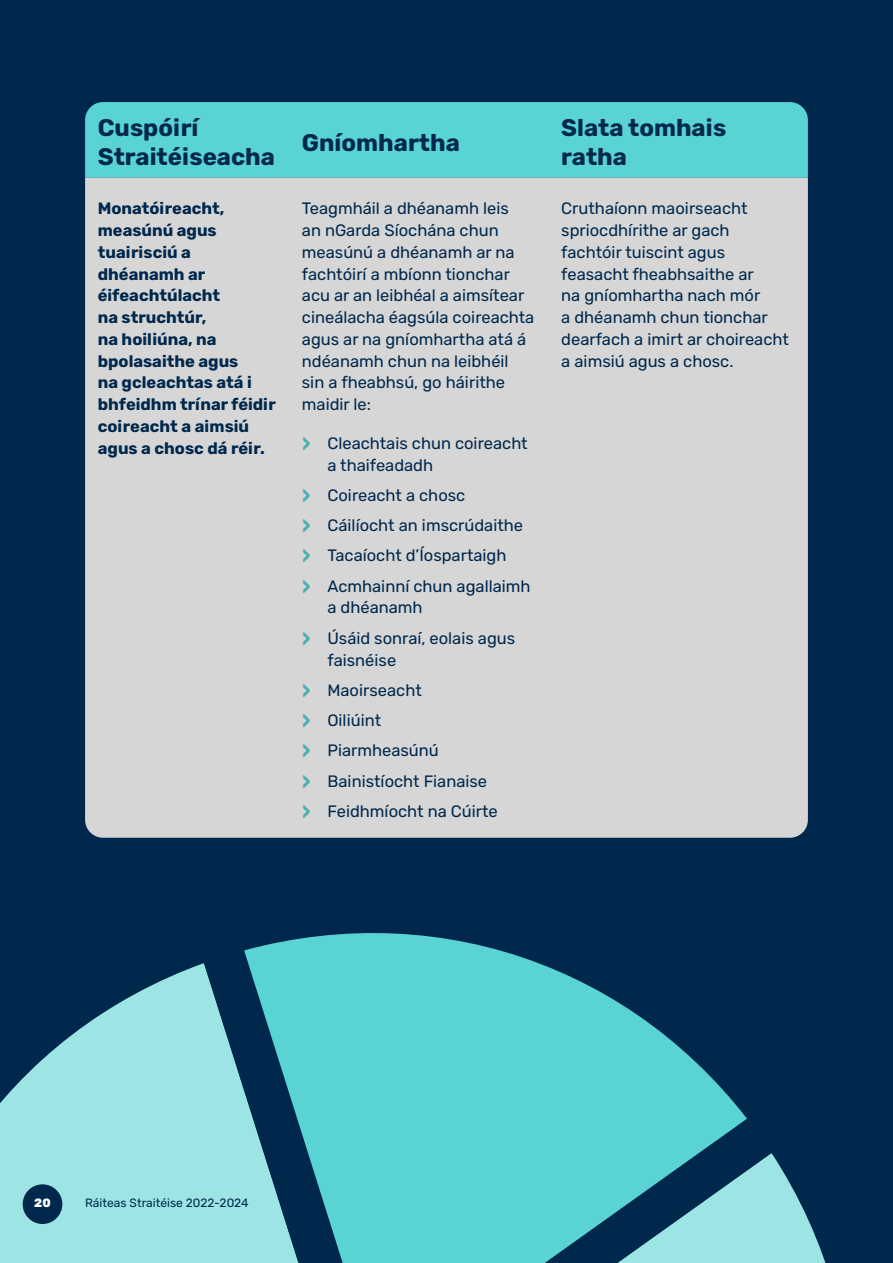
<style>
.page{position:relative;width:893px;height:1263px;background:#00284c}
.page>*{position:absolute;margin:0;border:0;box-sizing:border-box;transform-origin:0 0}
.t1{font:700 24px/28.8px "Rubik";color:#00284c}
.t2{font:16.5px/21.8px "Rubik";color:#00284c}
.t3{font:700 16.5px/21.8px "Rubik";color:#00284c}
.t4{font:12px "Rubik";color:#00284c}
.t5{font:800 12px "Rubik";color:#fff}
.s1{font-weight:600;font-size:25.5px;color:#4aafb5}
</style>
<div class="page">
<div style="left:85px;top:102px;width:723px;height:76px;background:#59d3d3"></div>
<div style="left:85px;top:178px;width:723px;height:660px;background:#d6d6d6"></div>
<svg style="left:0;top:979px;width:165px;height:284px"></svg>
<svg style="left:165px;top:933px;width:661px;height:330px"></svg>
<div style="left:23px;top:1184px;width:39px;height:40px;background:#00284c;border-radius:50%"></div>
<p class="t1" style="left:98px;top:114px;width:179px">Cuspóirí<br>Straitéiseacha</p>
<p class="t1" style="left:302px;top:128px;width:159px">Gníomhartha</p>
<p class="t3" style="left:98px;top:198px;width:180px">Monatóireacht, measúnú agus tuairisciú a dhéanamh ar éifeachtúlacht<br>na struchtúr,<br>na hoiliúna, na bpolasaithe agus<br>na gcleachtas atá i bhfeidhm trínar féidir coireacht a aimsiú agus a chosc dá réir.</p>
<p class="t2" style="left:302px;top:198px;width:234px">Teagmháil a dhéanamh leis<br>an nGarda Síochána chun measúnú a dhéanamh ar na fachtóirí a mbíonn tionchar acu ar an leibhéal a aimsítear cineálacha éagsúla coireachta agus ar na gníomhartha atá á ndéanamh chun na leibhéil sin a fheabhsú, go háirithe maidir le:</p>
<p class="t2" style="left:327px;top:433px;width:202px;text-indent:-26px"><span class="s1">›</span> Cleachtais chun coireacht a thaifeadadh</p>
<p class="t2" style="left:302px;top:480px;width:230px;line-height:30.3px"><span class="s1">›</span> Coireacht a chosc<br><span class="s1">›</span> Cáilíocht an imscrúdaithe <span class="s1">›</span> Tacaíocht d’Íospartaigh<br><span class="s1">›</span> Acmhainní chun agallaimh</p>
<p class="t2" style="left:302px;top:593px;width:215px;line-height:30.3px;text-indent:26px">a dhéanamh<br><span class="s1">›</span> Úsáid sonraí, eolais agus</p>
<p class="t2" style="left:302px;top:645px;width:197px;line-height:30.3px;text-indent:26px">faisnéise<br><span class="s1">›</span> Maoirseacht<br><span class="s1">›</span> Oiliúint<br><span class="s1">›</span> Piarmheasúnú<br><span class="s1">›</span> Bainistíocht Fianaise <span class="s1">›</span> Feidhmíocht na Cúirte</p>
<p class="t1" style="left:561px;top:114px;width:167px">Slata tomhais ratha</p>
<p class="t2" style="left:561px;top:198px;width:229px">Cruthaíonn maoirseacht spriocdhírithe ar gach fachtóir tuiscint agus feasacht fheabhsaithe ar<br>na gníomhartha nach mór<br>a dhéanamh chun tionchar dearfach a imirt ar choireacht a aimsiú agus a chosc.</p>
<p class="t5" style="left:34px;top:1196px;width:18px">20</p>
<p class="t4" style="left:85px;top:1196px;width:165px">Ráiteas Straitéise 2022-2024</p>
</div>
